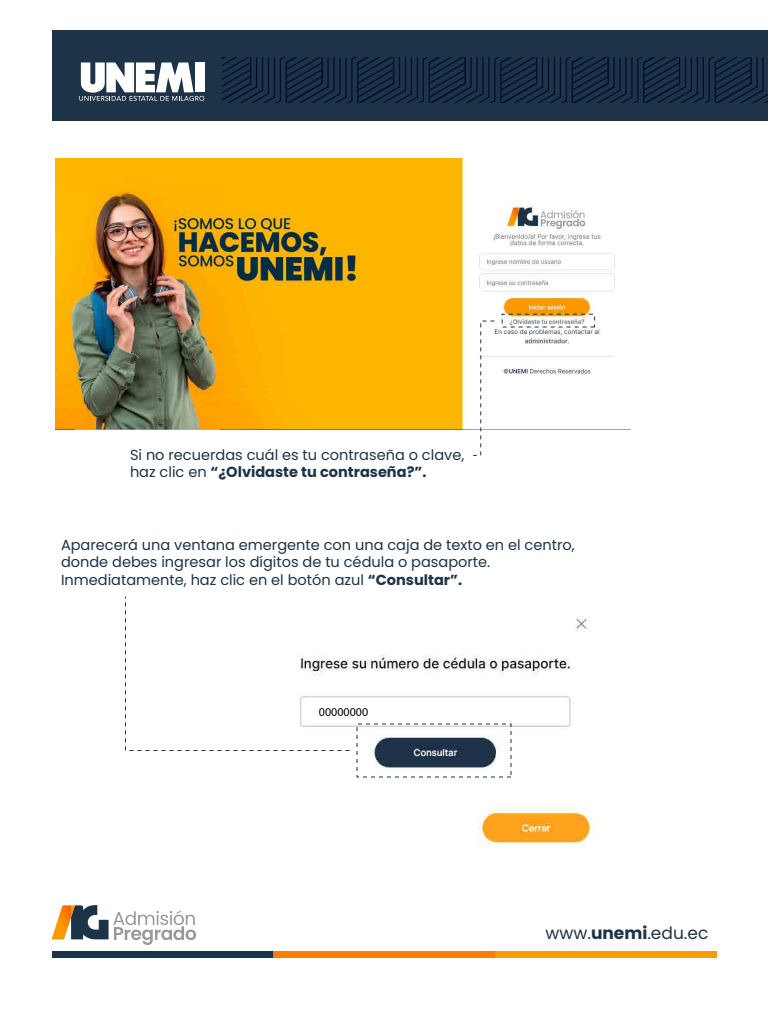
<style>
.page{position:relative;width:768px;height:1024px;background:#fff}
.page>*{position:absolute;margin:0;border:0;box-sizing:border-box;transform-origin:0 0}
.t1{font:17px "Poppins";color:#1d3347}
.t2{font:14.5px/17.5px "Poppins";color:#1d3347}
.t3{font:12px "Myriad Pro";color:#000}
.s1{font-weight:700}
</style>
<div class="page">
<div style="left:52px;top:951px;width:222px;height:6px;background:#1c3247"></div>
<div style="left:273px;top:951px;width:222px;height:6px;background:#fc7e00"></div>
<div style="left:495px;top:951px;width:221px;height:6px;background:#fe9900"></div>
<svg style="left:52px;top:905px;width:144px;height:40px"></svg>
<div style="left:52px;top:30px;width:716px;height:91px;background:#1d3347"></div>
<div style="left:195px;top:63px;width:10px;height:29px;background:#fff"></div>
<svg style="left:79px;top:63px;width:125px;height:38px"></svg>
<svg style="left:222px;top:57px;width:546px;height:46px"></svg>
<img style="left:55px;top:158px;width:576px;height:272px">
<svg style="left:472px;top:320px;width:23px;height:136px"></svg>
<img style="left:350px;top:616px;width:246px;height:232px">
<svg style="left:125px;top:596px;width:225px;height:155px"></svg>
<div style="left:306px;top:702px;width:85px;height:18px;background:#fff"></div>
<p class="t2" style="left:130px;top:446px;width:336px">Si no recuerdas cuál es tu contraseña o clave, haz clic en <span class="s1">“¿Olvidaste tu contraseña?”.</span></p>
<p class="t2" style="left:61px;top:536px;width:515px">Aparecerá una ventana emergente con una caja de texto en el centro, donde debes ingresar los dígitos de tu cédula o pasaporte.<br>Inmediatamente, haz clic en el botón azul <span class="s1">“Consultar”.</span></p>
<p class="t3" style="left:319px;top:704px;width:51px">00000000</p>
<p class="t1" style="left:546px;top:923px;width:164px">www.<span class="s1">unemi</span>.edu.ec</p>
</div>
